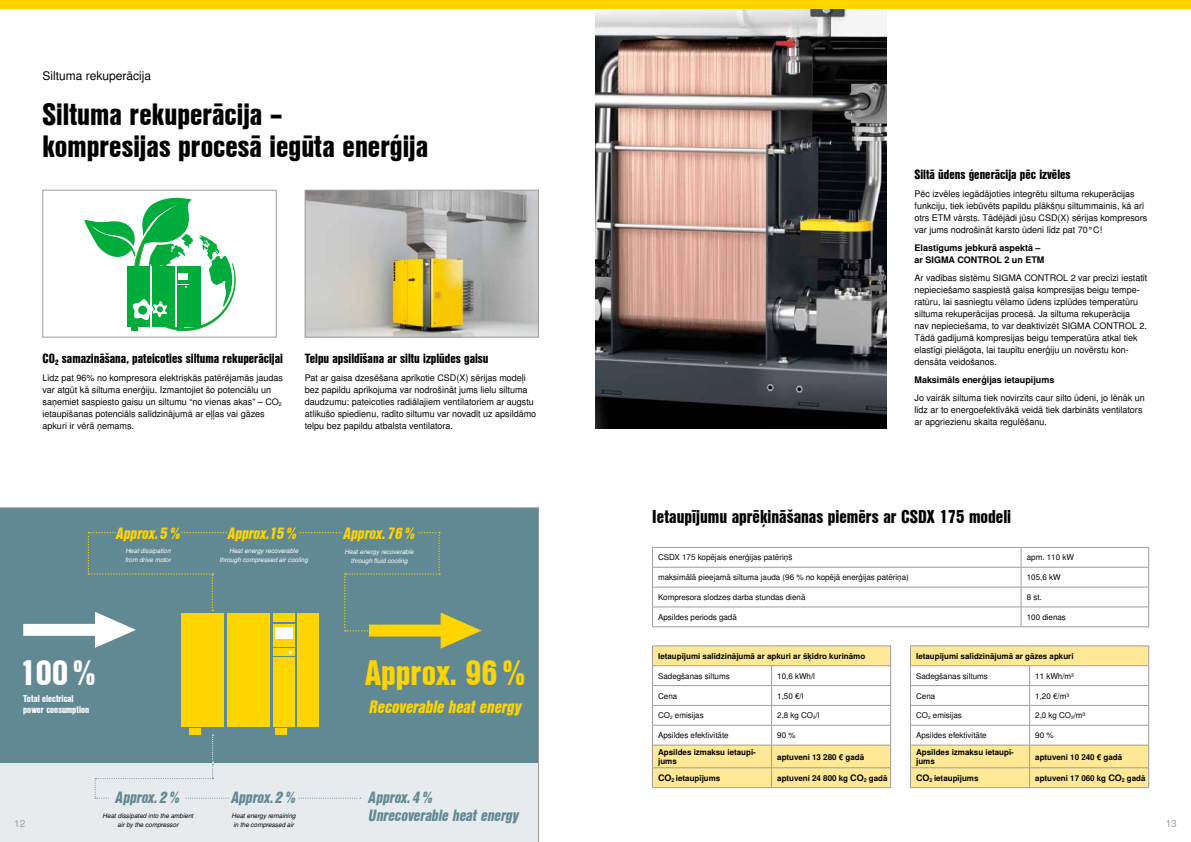
<style>
.page{position:relative;width:1191px;height:842px;background:#fff}
.page>*{position:absolute;margin:0;border:0;box-sizing:border-box;transform-origin:0 0}
.t1{font:34.5px "Nimbus San L Bla Con";color:#ffd500}
.t2{font:34.5px "Nimbus San L Bla Con";color:#fff}
.t3{font:30px/32px "Nimbus San L Bla Con";color:#000}
.t4{font:18px "Nimbus San L Bla Con";color:#000}
.t5{font:17.5px "Nimbus San L Bla Con Ita";color:#ffd500}
.t6{font:15.9px "Nimbus San L Bla Con Ita";color:#618994}
.t7{font:15.9px "Nimbus San L Bla Con Ita";color:#ffd500}
.t8{font:13px "Nimbus San L Bla Con";color:#000}
.t9{font:12px "Nimbus San L";color:#000}
.t10{font:10px "Nimbus San L";color:#9d9d9c}
.t11{font:9.5px/11.7px "Nimbus San L Bla Con";color:#fff}
.t12{font:9px/12px "Nimbus San L";color:#000}
.t13{font:700 9px/12px "Nimbus San L";color:#000}
.t14{font:8px "Nimbus San L";color:#000}
.t15{font:700 8px/9.6px "Nimbus San L";color:#000}
.t16{font:italic 6.4px/8.5px "Nimbus San L";color:#fff;text-align:center}
.t17{font:italic 6.4px/8.5px "Nimbus San L";color:#000;text-align:center}
.s1{font-size:9px}
</style>
<div class="page">
<img style="left:307px;top:192px;width:230px;height:143px">
<div style="left:305px;top:190px;width:234px;height:147px;border:1px solid #9d9d9c"></div>
<img style="left:595px;top:9px;width:291px;height:420px">
<svg style="left:0;top:507px;width:539px;height:335px;background:#90a89c"></svg>
<svg style="left:84px;top:197px;width:152px;height:134px"></svg>
<div style="left:43px;top:190px;width:233px;height:147px;border:1px solid #9d9d9c"></div>
<div style="left:0;top:0;width:1191px;height:9px;background:#ffd500"></div>
<svg style="left:652px;top:547px;width:497px;height:79px"></svg>
<hr style="left:652px;top:626px;width:369px;height:1px;background:#9d9d9c">
<hr style="left:1021px;top:626px;width:128px;height:1px;background:#9d9d9c">
<svg style="left:652px;top:646px;width:497px;height:141px"></svg>
<hr style="left:652px;top:787px;width:119px;height:1px;background:#9d9d9c">
<hr style="left:771px;top:787px;width:120px;height:1px;background:#9d9d9c">
<hr style="left:910px;top:787px;width:119px;height:1px;background:#9d9d9c">
<hr style="left:1029px;top:787px;width:120px;height:1px;background:#9d9d9c">
<h3 class="t9" style="left:43px;top:69px;width:110px">Siltuma rekuperācija</h3>
<h2 class="t3" style="left:43px;top:97px;width:387px">Siltuma rekuperācija –<br>kompresijas procesā iegūta enerģija</h2>
<h3 class="t8" style="left:43px;top:348px;width:242px">CO<sub>2</sub> samazināšana, pateicoties siltuma rekuperācijai</h3>
<p class="t12" style="left:43px;top:372px;width:242px">Līdz pat 96% no kompresora elektriskās patērējamās jaudas var atgūt kā siltuma enerģiju. Izmantojiet šo potenciālu un saņemiet saspiesto gaisu un siltumu “no vienas akas” – CO<sub>2 </sub>ietaupīšanas potenciāls salīdzinājumā ar eļļas vai gāzes apkuri ir vērā ņemams.</p>
<h3 class="t8" style="left:305px;top:348px;width:185px">Telpu apsildīšana ar siltu izplūdes gaisu</h3>
<p class="t12" style="left:305px;top:372px;width:233px">Pat ar gaisa dzesēšana aprīkotie CSD(X) sērijas modeļi bez papildu aprīkojuma var nodrošināt jums lielu siltuma daudzumu: pateicoties radiālajiem ventilatoriem ar augstu atlikušo spiedienu, radīto siltumu var novadīt uz apsildāmo telpu bez papildu atbalsta ventilatora.</p>
<h3 class="t7" style="left:116px;top:521px;width:66px">Approx. 5 %</h3>
<h3 class="t7" style="left:228px;top:521px;width:71px">Approx.15 %</h3>
<h3 class="t7" style="left:344px;top:521px;width:73px">Approx. 76 %</h3>
<p class="t16" style="left:219px;top:547px;width:90px">Heat energy recoverable through compressed air cooling</p>
<p class="t16" style="left:125px;top:547px;width:47px;text-align:left">Heat dissipation from drive motor</p>
<p class="t16" style="left:345px;top:548px;width:71px">Heat energy recoverable through fluid cooling</p>
<h1 class="t2" style="left:20px;top:646px;width:78px">100 %</h1>
<h1 class="t1" style="left:365px;top:646px;width:162px">Approx. 96 %</h1>
<p class="t11" style="left:23px;top:692px;width:67px">Total electrical power consumption</p>
<h3 class="t5" style="left:369px;top:694px;width:153px">Recoverable heat energy</h3>
<h3 class="t6" style="left:116px;top:785px;width:66px">Approx. 2 %</h3>
<h3 class="t6" style="left:232px;top:785px;width:66px">Approx. 2 %</h3>
<h3 class="t6" style="left:369px;top:785px;width:66px">Approx. 4 %</h3>
<h3 class="t8" style="left:914px;top:164px;width:158px">Siltā ūdens ģenerācija pēc izvēles</h3>
<p class="t12" style="left:914px;top:188px;width:234px">Pēc izvēles iegādājoties integrētu siltuma rekuperācijas funkciju, tiek iebūvēts papildu plākšņu siltummainis, kā arī otrs ETM vārsts. Tādējādi jūsu CSD(X) sērijas kompresors var jums nodrošināt karsto ūdeni līdz pat 70°C!</p>
<p class="t13" style="left:914px;top:242px;width:131px">Elastīgums jebkurā aspektā – ar SIGMA CONTROL 2 un ETM</p>
<p class="t12" style="left:914px;top:272px;width:234px">Ar vadības sistēmu SIGMA CONTROL 2 var precīzi iestatīt nepieciešamo saspiestā gaisa kompresijas beigu tempe&shy;ratūru, lai sasniegtu vēlamo ūdens izplūdes temperatūru siltuma rekuperācijas procesā. Ja siltuma rekuperācija<br>nav nepieciešama, to var deaktivizēt SIGMA CONTROL 2.<br>Tādā gadījumā kompresijas beigu temperatūra atkal tiek elastīgi pielāgota, lai taupītu enerģiju un novērstu kon&shy;densāta veidošanos.</p>
<p class="t13" style="left:914px;top:374px;width:141px">Maksimāls enerģijas ietaupījums</p>
<p class="t12" style="left:914px;top:392px;width:232px">Jo vairāk siltuma tiek novirzīts caur silto ūdeni, jo lēnāk un līdz ar to energoefektīvākā veidā tiek darbināts ventilators ar apgriezienu skaita regulēšanu.</p>
<h3 class="t4" style="left:652px;top:503px;width:360px">Ietaupījumu aprēķināšanas piemērs ar CSDX 175 modeli</h3>
<p class="t14" style="left:658px;top:553px;width:136px">CSDX 175 kopējais enerģijas patēriņš</p>
<p class="t14" style="left:1026px;top:553px;width:49px">apm. 110 kW</p>
<p class="t14" style="left:658px;top:573px;width:252px">maksimālā pieejamā siltuma jauda (96 % no kopējā enerģijas patēriņa)</p>
<p class="t14" style="left:1026px;top:573px;width:35px">105,6 kW</p>
<p class="t14" style="left:658px;top:592px;width:149px">Kompresora slodzes darba stundas dienā</p>
<p class="t14" style="left:1026px;top:592px;width:17px">8 st.</p>
<p class="t14" style="left:658px;top:612px;width:80px">Apsildes periods gadā</p>
<p class="t14" style="left:1026px;top:612px;width:41px">100 dienas</p>
<p class="t15" style="left:658px;top:652px;width:209px">Ietaupījumi salīdzinājumā ar apkuri ar šķidro kurināmo</p>
<p class="t15" style="left:916px;top:652px;width:159px">Ietaupījumi salīdzinājumā ar gāzes apkuri</p>
<p class="t14" style="left:658px;top:671px;width:73px">Sadegšanas siltums</p>
<p class="t14" style="left:777px;top:671px;width:39px">10,6 kWh/l</p>
<p class="t14" style="left:916px;top:671px;width:73px">Sadegšanas siltums</p>
<p class="t14" style="left:1035px;top:671px;width:40px">11 kWh/m³</p>
<p class="t14" style="left:658px;top:691px;width:21px">Cena</p>
<p class="t14" style="left:777px;top:691px;width:28px">1,50 €/l</p>
<p class="t14" style="left:916px;top:691px;width:21px">Cena</p>
<p class="t14" style="left:1035px;top:691px;width:35px">1,20 €/m³</p>
<p class="t14" style="left:658px;top:711px;width:47px">CO<sub>2</sub> emisijas</p>
<p class="t14" style="left:777px;top:711px;width:44px">2,8 kg CO<sub>2</sub>/l</p>
<p class="t14" style="left:916px;top:711px;width:47px">CO<sub>2</sub> emisijas</p>
<p class="t14" style="left:1035px;top:711px;width:52px">2,0 kg CO<sub>2</sub>/m³</p>
<p class="t14" style="left:658px;top:731px;width:72px">Apsildes efektivitāte</p>
<p class="t14" style="left:777px;top:731px;width:20px">90 %</p>
<p class="t14" style="left:916px;top:731px;width:72px">Apsildes efektivitāte</p>
<p class="t14" style="left:1035px;top:731px;width:20px">90 %</p>
<p class="t15" style="left:658px;top:747px;width:99px">Apsildes izmaksu ietaupī&shy;jums</p>
<p class="t15" style="left:777px;top:752px;width:89px">aptuveni 13 280 € gadā</p>
<p class="t15" style="left:916px;top:747px;width:99px">Apsildes izmaksu ietaupī&shy;jums</p>
<p class="t15" style="left:1035px;top:752px;width:89px">aptuveni 10 240 € gadā</p>
<p class="t15" style="left:658px;top:774px;width:64px"><span class="s1">CO</span><sub>2</sub> ietaupījums</p>
<p class="t15" style="left:777px;top:774px;width:112px">aptuveni 24 800 kg <span class="s1">CO</span><sub>2</sub> gadā</p>
<p class="t15" style="left:916px;top:774px;width:64px"><span class="s1">CO</span><sub>2</sub> ietaupījums</p>
<p class="t15" style="left:1035px;top:774px;width:112px">aptuveni 17 060 kg <span class="s1">CO</span><sub>2</sub> gadā</p>
<h3 class="t6" style="left:369px;top:803px;width:151px">Unrecoverable heat energy</h3>
<p class="t17" style="left:103px;top:812px;width:92px">Heat dissipated into the ambient air by the compressor</p>
<p class="t17" style="left:232px;top:812px;width:66px;text-align:left">Heat energy remaining in the compressed air</p>
<p class="t10" style="left:14px;top:817px;width:13px">12</p>
<p class="t10" style="left:1165px;top:817px;width:13px">13</p>
</div>
